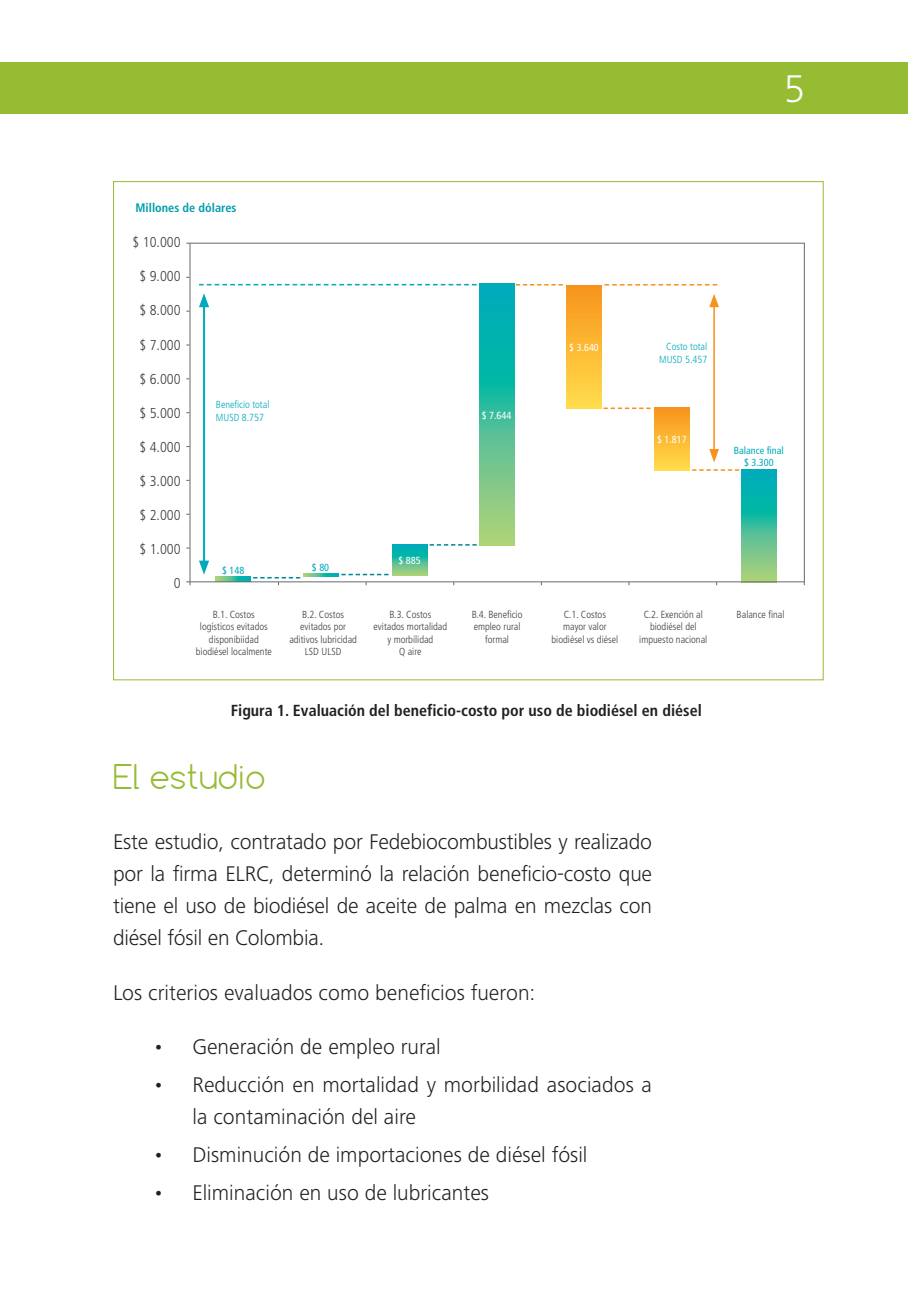
<style>
.page{position:relative;width:908px;height:1306px;background:#fff}
.page>*{position:absolute;margin:0;border:0;box-sizing:border-box;transform-origin:0 0}
.texto{font:300 40px "Frutiger Next LT";color:#fff}
.Titulo_2{font:300 32px "Comfortaa";color:#96bc33}
.texto-2{font:300 22px/32px "Frutiger Next LT";color:#231f20;text-align:justify}
.figura{font:700 condensed 16px "Frutiger";color:#231f20}
.Titulo_2-2{font:300 condensed 14.4px "Frutiger";color:#3e3e3f}
.Titulo_2-3{font:700 condensed 12.4px "Frutiger";color:#009cac}
.tabla_int{font:300 condensed 10.2px/12.2px "Frutiger";color:#3e3e3f;text-align:center}
.tabla_int-2{font:300 condensed 10.2px "Frutiger";color:#00aabc}
.tabla_int-3{font:condensed 10.2px "Frutiger";color:#00aabc}
.tabla_int-4{font:condensed 10.2px "Frutiger";color:#fff}
</style>
<div class="page">
<div style="left:0;top:62px;width:907px;height:51px;background:#96bc33"></div>
<div style="left:113px;top:181px;width:710px;height:499px;background:#fff;border:1px solid #96bc33"></div>
<svg style="left:479px;top:284px;width:35px;height:261px;background:#42bd9b"></svg>
<div style="left:566px;top:285px;width:35px;height:124px;background:linear-gradient(to bottom,#f7931c,#ffdd4b)"></div>
<div style="left:654px;top:407px;width:35px;height:63px;background:linear-gradient(to bottom,#f7931b,#ffdd4a)"></div>
<svg style="left:741px;top:469px;width:35px;height:112px;background:#40bd9c"></svg>
<svg style="left:392px;top:544px;width:35px;height:31px"></svg>
<svg style="left:303px;top:574px;width:35px;height:2px"></svg>
<svg style="left:216px;top:576px;width:35px;height:5px"></svg>
<hr style="left:713px;top:304px;width:1px;height:148px;background:#f7931d">
<svg style="left:709px;top:294px;width:9px;height:13px"></svg>
<svg style="left:709px;top:449px;width:9px;height:13px"></svg>
<svg style="left:603px;top:407px;width:47px;height:2px"></svg>
<svg style="left:515px;top:284px;width:47px;height:1px"></svg>
<svg style="left:604px;top:284px;width:113px;height:1px"></svg>
<svg style="left:429px;top:544px;width:47px;height:1px"></svg>
<svg style="left:199px;top:284px;width:277px;height:1px"></svg>
<svg style="left:341px;top:573px;width:47px;height:2px"></svg>
<svg style="left:692px;top:469px;width:47px;height:2px"></svg>
<hr style="left:189px;top:243px;width:1px;height:342px;background:#6c6d70">
<hr style="left:186px;top:581px;width:618px;height:1px;background:#6c6d70">
<svg style="left:253px;top:577px;width:47px;height:8px"></svg>
<hr style="left:186px;top:243px;width:618px;height:1px;background:#6c6d70">
<hr style="left:803px;top:243px;width:1px;height:338px;background:#6c6d70">
<hr style="left:203px;top:304px;width:2px;height:259px;background:#00aabc">
<svg style="left:199px;top:293px;width:10px;height:14px"></svg>
<svg style="left:199px;top:560px;width:10px;height:14px"></svg>
<p class="texto" style="left:783px;top:67px;width:23px">5</p>
<p class="Titulo_2-3" style="left:135px;top:201px;width:102px">Millones de dólares</p>
<p class="Titulo_2-2" style="left:132px;top:234px;width:50px">$ 10.000</p>
<p class="Titulo_2-2" style="left:139px;top:268px;width:43px">$ 9.000</p>
<p class="Titulo_2-2" style="left:139px;top:302px;width:43px">$ 8.000</p>
<p class="Titulo_2-2" style="left:139px;top:336px;width:43px">$ 7.000</p>
<p class="Titulo_2-2" style="left:139px;top:370px;width:43px">$ 6.000</p>
<p class="Titulo_2-2" style="left:139px;top:404px;width:43px">$ 5.000</p>
<p class="Titulo_2-2" style="left:139px;top:438px;width:43px">$ 4.000</p>
<p class="Titulo_2-2" style="left:139px;top:472px;width:43px">$ 3.000</p>
<p class="Titulo_2-2" style="left:139px;top:507px;width:43px">$ 2.000</p>
<p class="Titulo_2-2" style="left:139px;top:541px;width:43px">$ 1.000</p>
<p class="Titulo_2-2" style="left:174px;top:575px;width:8px">0</p>
<p class="tabla_int-2" style="left:216px;top:399px;width:55px">Beneficio total</p>
<p class="tabla_int-2" style="left:216px;top:411px;width:50px">MUSD 8.757</p>
<p class="tabla_int-3" style="left:222px;top:564px;width:24px">$ 148</p>
<p class="tabla_int" style="left:213px;top:608px;width:43px">B.1. Costos</p>
<p class="tabla_int" style="left:200px;top:620px;width:69px">logísticos evitados disponibiidad</p>
<p class="tabla_int" style="left:196px;top:645px;width:77px">biodiésel localmente</p>
<p class="tabla_int-3" style="left:312px;top:561px;width:19px">$ 80</p>
<p class="tabla_int" style="left:302px;top:608px;width:43px">B.2. Costos</p>
<p class="tabla_int" style="left:300px;top:620px;width:47px">evitados por</p>
<p class="tabla_int" style="left:289px;top:633px;width:69px">aditivos lubricidad</p>
<p class="tabla_int" style="left:305px;top:645px;width:38px">LSD ULSD</p>
<p class="tabla_int-4" style="left:398px;top:554px;width:24px">$ 885</p>
<p class="tabla_int" style="left:389px;top:608px;width:43px">B.3. Costos</p>
<p class="tabla_int" style="left:373px;top:620px;width:75px">evitados mortalidad</p>
<p class="tabla_int" style="left:387px;top:633px;width:47px">y morbilidad</p>
<p class="tabla_int" style="left:399px;top:645px;width:24px">Q aire</p>
<p class="tabla_int-4" style="left:481px;top:409px;width:31px">$ 7.644</p>
<p class="tabla_int" style="left:471px;top:608px;width:52px">B.4. Beneficio</p>
<p class="tabla_int" style="left:473px;top:620px;width:48px">empleo rural</p>
<p class="tabla_int" style="left:485px;top:633px;width:25px">formal</p>
<p class="tabla_int-4" style="left:569px;top:341px;width:31px">$ 3.640</p>
<p class="tabla_int-2" style="left:666px;top:341px;width:43px">Costo total</p>
<p class="tabla_int-2" style="left:658px;top:353px;width:50px">MUSD 5.457</p>
<p class="tabla_int-4" style="left:657px;top:433px;width:31px">$ 1.817</p>
<p class="tabla_int" style="left:563px;top:608px;width:44px">C.1. Costos</p>
<p class="tabla_int" style="left:563px;top:620px;width:45px">mayor valor</p>
<p class="tabla_int" style="left:551px;top:633px;width:68px">biodiésel vs diésel</p>
<p class="tabla_int" style="left:643px;top:608px;width:61px">C.2. Exención al biodiésel del</p>
<p class="tabla_int" style="left:639px;top:633px;width:69px">impuesto nacional</p>
<p class="figura" style="left:231px;top:700px;width:472px">Figura 1. Evaluación del beneficio-costo por uso de biodiésel en diésel</p>
<p class="Titulo_2" style="left:113px;top:756px;width:154px">El estudio</p>
<p class="texto-2" style="left:113px;top:825px;width:540px">Este estudio, contratado por Fedebiocombustibles y realizado por la firma ELRC, determinó la relación beneficio-costo que tiene el uso de biodiésel de aceite de palma en mezclas con diésel fósil en Colombia.</p>
<p class="texto-2" style="left:113px;top:976px;width:423px">Los criterios evaluados como beneficios fueron:</p>
<p class="texto-2" style="left:153px;top:1031px;width:289px">• Generación de empleo rural</p>
<p class="texto-2" style="left:192px;top:1068px;width:461px;text-indent:-40px">• Reducción en mortalidad y morbilidad asociados a la contaminación del aire</p>
<p class="texto-2" style="left:153px;top:1138px;width:436px">• Disminución de importaciones de diésel fósil</p>
<p class="texto-2" style="left:153px;top:1176px;width:338px">• Eliminación en uso de lubricantes</p>
<p class="tabla_int-3" style="left:733px;top:444px;width:52px">Balance final</p>
<p class="tabla_int-3" style="left:743px;top:456px;width:31px">$ 3.300</p>
<p class="tabla_int" style="left:736px;top:608px;width:49px">Balance final</p>
</div>
